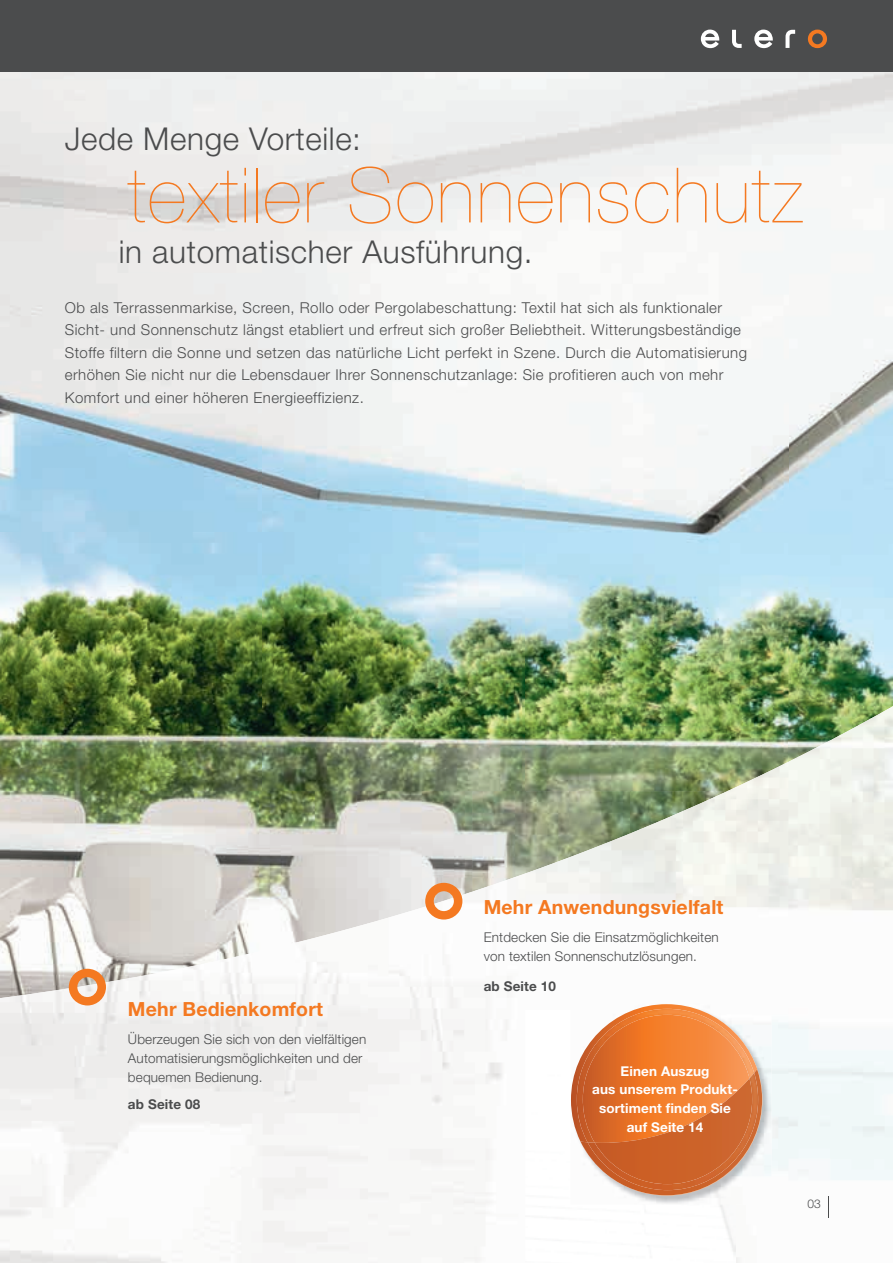
<style>
.page{position:relative;width:893px;height:1263px;background:#fff}
.page>*{position:absolute;margin:0;border:0;box-sizing:border-box;transform-origin:0 0}
.t1{font:200 76.5px "Helvetica Neue LT";letter-spacing:.02em;color:#f47921}
.t2{font:300 31.5px "Helvetica Neue LT Pro";letter-spacing:.02em;color:#4b4c4d}
.t3{font:700 19.5px "Helvetica Neue LT Pro";letter-spacing:.01em;color:#f47921}
.t4{font:300 15px/22.5px "Helvetica Neue LT Pro";letter-spacing:.03em;color:#4b4c4d}
.t5{font:300 13.5px/18.8px "Helvetica Neue LT Pro";letter-spacing:.01em;color:#4b4c4d}
.t6{font:700 13.5px/18.8px "Helvetica Neue LT Pro";letter-spacing:.01em;color:#fff;text-align:center}
.t7{font:700 13.5px "Helvetica Neue LT Pro";letter-spacing:.01em;color:#4b4c4d}
.t8{font:300 12px "Helvetica Neue LT Pro";color:#4b4c4d}
</style>
<div class="page">
<img style="left:0;top:71px;width:788px;height:720px">
<img style="left:788px;top:71px;width:105px;height:635px">
<img style="left:0;top:791px;width:315px;height:171px">
<img style="left:315px;top:791px;width:157px;height:132px">
<img style="left:472px;top:791px;width:158px;height:82px">
<img style="left:630px;top:791px;width:53px;height:20px">
<div style="left:0;top:0;width:893px;height:71px;background:#4b4c4d"></div>
<svg style="left:808px;top:30px;width:19px;height:18px"></svg>
<svg style="left:701px;top:30px;width:18px;height:18px"></svg>
<svg style="left:754px;top:30px;width:19px;height:18px"></svg>
<svg style="left:785px;top:30px;width:10px;height:18px"></svg>
<svg style="left:732px;top:30px;width:10px;height:18px"></svg>
<img style="left:788px;top:706px;width:105px;height:512px">
<img style="left:683px;top:762px;width:105px;height:146px">
<img style="left:525px;top:811px;width:158px;height:95px">
<div style="left:367px;top:873px;width:159px;height:390px;background:#f7f7f6"></div>
<img style="left:210px;top:923px;width:158px;height:340px">
<img style="left:0;top:962px;width:210px;height:301px">
<img style="left:525px;top:1010px;width:1px;height:253px">
<svg style="left:828px;top:1196px;width:1px;height:21px"></svg>
<img style="left:631px;top:1021px;width:140px;height:183px">
<svg style="left:571px;top:1004px;width:191px;height:191px"></svg>
<img style="left:577px;top:1009px;width:177px;height:134px">
<img style="left:588px;top:1073px;width:170px;height:117px">
<svg style="left:425px;top:883px;width:37px;height:36px"></svg>
<svg style="left:69px;top:969px;width:37px;height:36px"></svg>
<h2 class="t2" style="left:65px;top:120px;width:298px">Jede Menge Vorteile:</h2>
<h1 class="t1" style="left:128px;top:151px;width:677px">textiler Sonnenschutz</h1>
<h2 class="t2" style="left:119px;top:232px;width:415px">in automatischer Ausführung.</h2>
<p class="t4" style="left:65px;top:296px;width:684px">Ob als Terrassenmarkise, Screen, Rollo oder Pergolabeschattung: Textil hat sich als funktionaler Sicht- und Sonnenschutz längst etabliert und erfreut sich großer Beliebtheit. Witterungsbeständige Stoffe filtern die Sonne und setzen das natürliche Licht perfekt in Szene. Durch die Automatisierung erhöhen Sie nicht nur die Lebensdauer Ihrer Sonnenschutzanlage: Sie profitieren auch von mehr Komfort und einer höheren Energieeffizienz.</p>
<h3 class="t3" style="left:484px;top:895px;width:241px">Mehr Anwendungsvielfalt</h3>
<p class="t5" style="left:484px;top:928px;width:237px">Entdecken Sie die Einsatzmöglichkeiten von textilen Sonnenschutzlösungen.</p>
<h3 class="t3" style="left:128px;top:997px;width:197px">Mehr Bedienkomfort</h3>
<p class="t5" style="left:128px;top:1030px;width:240px">Überzeugen Sie sich von den vielfältigen<br>Automatisierungsmöglichkeiten und der bequemen Bedienung.</p>
<p class="t7" style="left:128px;top:1096px;width:74px">ab Seite 08</p>
<p class="t7" style="left:484px;top:978px;width:74px">ab Seite 10</p>
<p class="t6" style="left:592px;top:1061px;width:147px">Einen Auszug<br>aus unserem Produkt&shy;sortiment finden Sie auf Seite 14</p>
<p class="t8" style="left:807px;top:1196px;width:15px">03</p>
</div>
